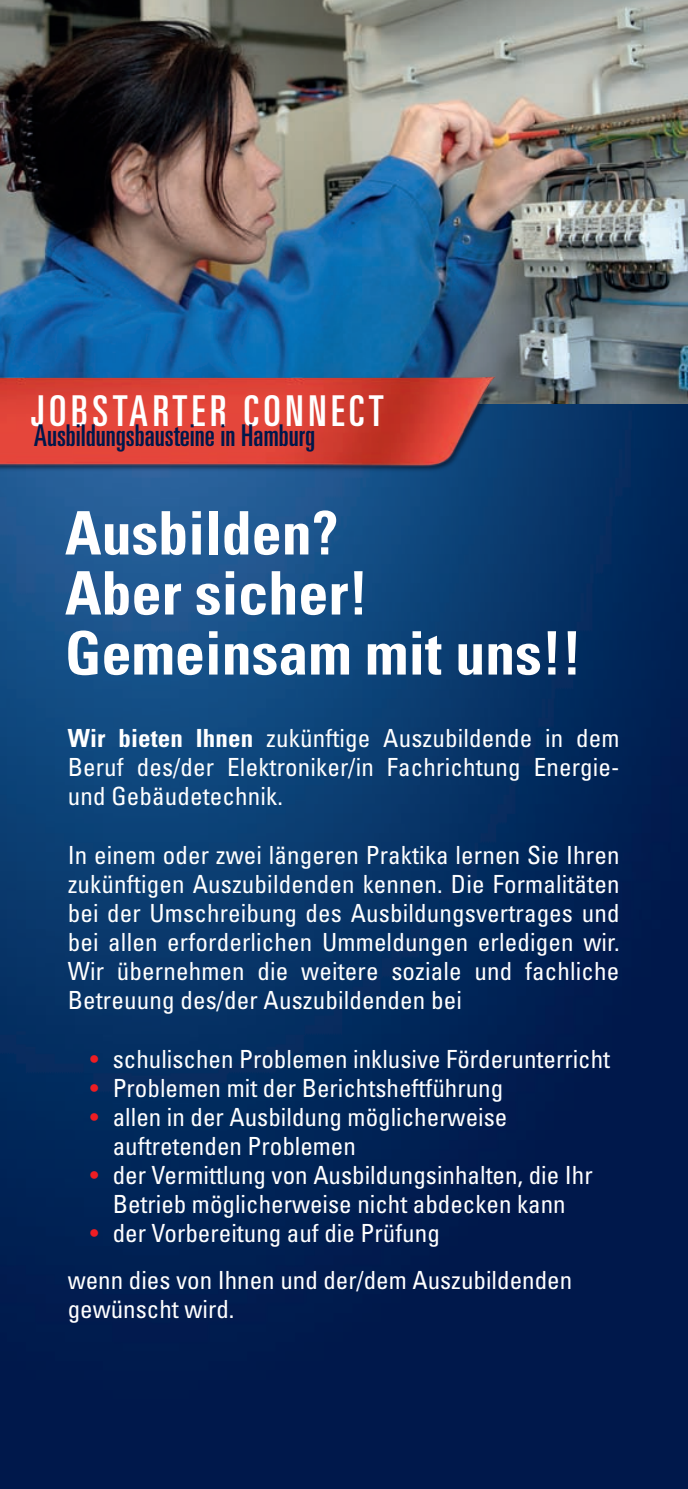
<style>
.page{position:relative;width:688px;height:1489px;background:#fff}
.page>*{position:absolute;margin:0;border:0;box-sizing:border-box;transform-origin:0 0}
.t1{font:700 condensed 60px/60px "Univers";color:#fff}
.t2{font:ultra-condensed 42.5px "Univers";letter-spacing:.11em;color:#fff}
.t3{font:ultra-condensed 30px "Univers";color:#00174a}
.t4{font:condensed 25px/29px "Univers";color:#fff;text-align:justify}
.s1{font-weight:700}
.s2{color:#ee1d23}
</style>
<div class="page">
<img style="left:0;top:0;width:687px;height:1488px">
<img style="left:0;top:376px;width:568px;height:109px">
<h2 class="t2" style="left:31px;top:386px;width:354px">JOBSTARTER CONNECT</h2>
<p class="t3" style="left:34px;top:419px;width:283px">Ausbildungsbausteine in Hamburg</p>
<h1 class="t1" style="left:65px;top:502px;width:518px">Ausbilden?<br>Aber sicher!<br>Gemeinsam mit uns!!</h1>
<p class="t4" style="left:68px;top:723px;width:553px"><span class="s1">Wir bieten Ihnen</span> zukünftige Auszubildende in dem Beruf des/der Elektroniker/in Fachrichtung Energie&shy;und Gebäudetechnik.</p>
<p class="t4" style="left:68px;top:840px;width:553px">In einem oder zwei längeren Praktika lernen Sie Ihren zukünftigen Auszubildenden kennen. Die Formalitäten bei der Umschreibung des Ausbildungsvertrages und bei allen erforderlichen Ummeldungen erledigen wir.<br>Wir übernehmen die weitere soziale und fachliche Betreuung des/der Auszubildenden bei</p>
<p class="t4" style="left:90px;top:1044px;width:521px"><span class="s2">•</span> schulischen Problemen inklusive Förderunterricht</p>
<p class="t4" style="left:90px;top:1073px;width:414px"><span class="s2">•</span> Problemen mit der Berichtsheftführung</p>
<p class="t4" style="left:113px;top:1102px;width:396px;text-indent:-22px"><span class="s2">•</span> allen in der Ausbildung möglicherweise auftretenden Problemen</p>
<p class="t4" style="left:90px;top:1160px;width:504px;text-align:center"><span class="s2">•</span> der Vermittlung von Ausbildungsinhalten, die Ihr<br>Betrieb möglicherweise nicht abdecken kann</p>
<p class="t4" style="left:68px;top:1209px;width:506px;line-height:46.5px;text-indent:22px"><span class="s2">•</span> der Vorbereitung auf die Prüfung<br>wenn dies von Ihnen und der/dem Auszubildenden</p>
<p class="t4" style="left:68px;top:1293px;width:168px">gewünscht wird.</p>
</div>
